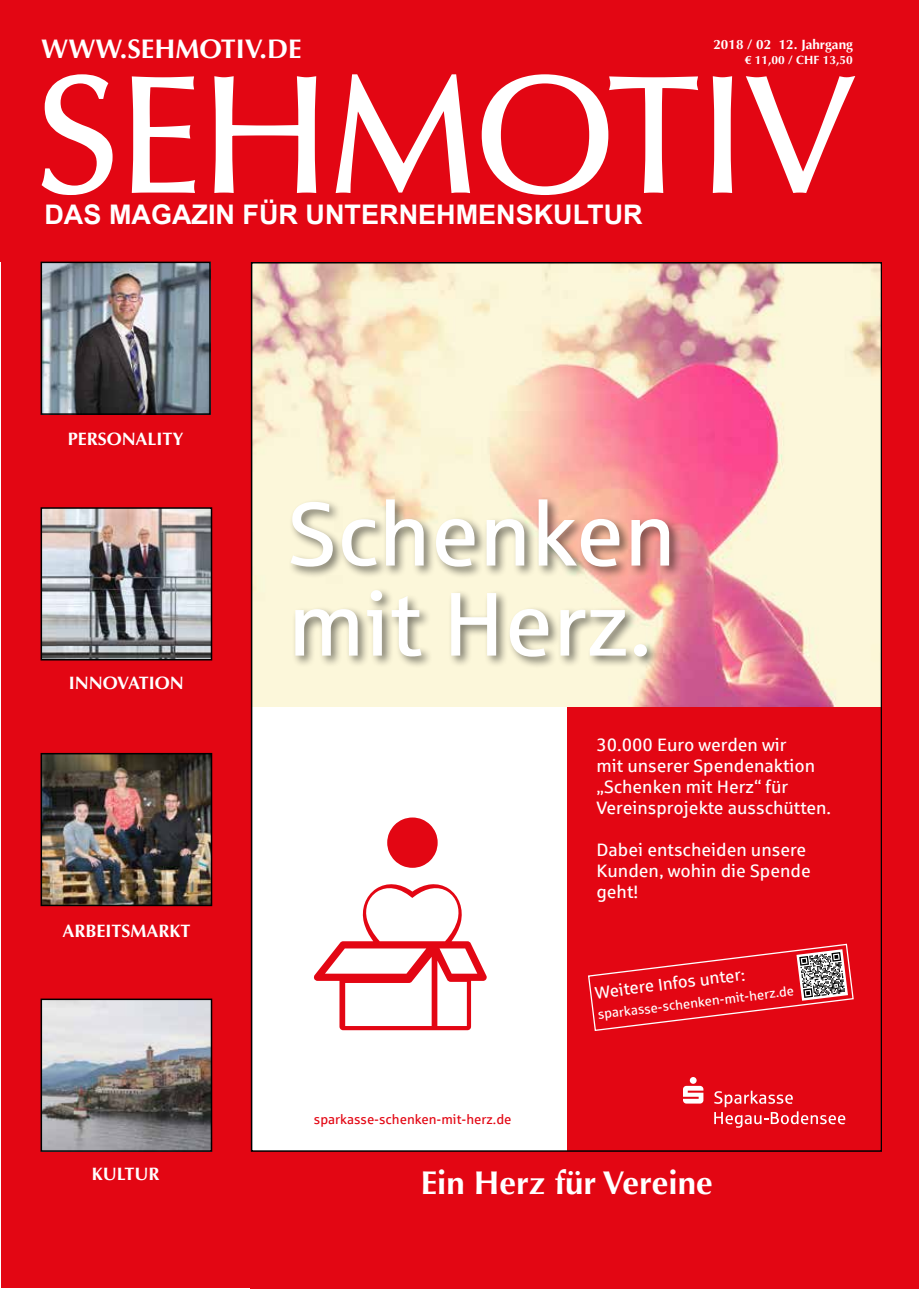
<style>
.page{position:relative;width:919px;height:1289px;background:#fff}
.page>*{position:absolute;margin:0;border:0;box-sizing:border-box;transform-origin:0 0}
.t1{font:165px "Optima";color:#fff}
.t2{font:90px/90px "Sparkasse Rg";color:#fff}
.t3{font:700 33px "Optima";color:#fff}
.t4{font:700 27px "Arial";color:#fff}
.t5{font:700 27px "Optima";color:#fff}
.t6{font:18px/21px "Sparkasse Rg";color:#fff}
.t7{font:700 18px "Optima";color:#fff}
.t8{font:17.25px "Sparkasse Rg";color:#fff}
.t9{font:13.5px "Sparkasse Rg";color:#e30613}
.t10{font:13.5px "Sparkasse Rg";color:#fff}
.t11{font:700 13.5px "Optima";color:#fff}
.t12{font:700 12px "Optima";color:#fff}
</style>
<div class="page">
<div style="left:1px;top:261px;width:250px;height:1026px;background:#e30613"></div>
<div style="left:1px;top:0;width:917px;height:262px;background:#e30613"></div>
<div style="left:251px;top:1151px;width:667px;height:137px;background:#e30613"></div>
<svg style="left:41px;top:74px;width:72px;height:121px"></svg>
<svg style="left:131px;top:76px;width:64px;height:117px"></svg>
<svg style="left:214px;top:76px;width:103px;height:117px"></svg>
<svg style="left:335px;top:74px;width:135px;height:120px"></svg>
<svg style="left:481px;top:74px;width:217px;height:121px"></svg>
<svg style="left:712px;top:76px;width:21px;height:117px"></svg>
<svg style="left:746px;top:76px;width:110px;height:117px"></svg>
<img style="left:44px;top:1001px;width:165px;height:147px">
<div style="left:41px;top:998px;width:171px;height:153px;border:2px solid #000"></div>
<img style="left:44px;top:756px;width:165px;height:147px">
<div style="left:41px;top:753px;width:171px;height:153px;border:2px solid #000"></div>
<img style="left:44px;top:510px;width:165px;height:147px">
<div style="left:41px;top:507px;width:171px;height:153px;border:2px solid #000"></div>
<img style="left:44px;top:264px;width:164px;height:148px">
<div style="left:41px;top:261px;width:170px;height:154px;border:2px solid #000"></div>
<div style="left:566px;top:707px;width:315px;height:443px;background:#e30613"></div>
<svg style="left:683px;top:1077px;width:20px;height:26px"></svg>
<svg style="left:714px;top:1090px;width:131px;height:37px"></svg>
<svg style="left:387px;top:817px;width:50px;height:50px"></svg>
<svg style="left:314px;top:884px;width:172px;height:146px"></svg>
<img style="left:254px;top:265px;width:625px;height:442px">
<div style="left:287px;top:495px;width:395px;height:174px;background:#000;opacity:.5"></div>
<svg style="left:588px;top:943px;width:266px;height:88px"></svg>
<div style="left:882px;top:262px;width:36px;height:931px;background:#e30613"></div>
<h3 class="t5" style="left:41px;top:33px;width:262px">WWW.SEHMOTIV.DE</h3>
<p class="t11" style="left:713px;top:37px;width:141px">2018 / 02 12. Jahrgang</p>
<p class="t12" style="left:744px;top:53px;width:110px">€ 11,00 / CHF 13,50</p>
<h1 class="t1" style="left:36px;top:39px;width:821px">SEHMOTIV</h1>
<h3 class="t4" style="left:44px;top:196px;width:599px">DAS MAGAZIN FÜR UNTERNEHMENSKULTUR</h3>
<p class="t7" style="left:68px;top:428px;width:117px">PERSONALITY</p>
<p class="t7" style="left:69px;top:673px;width:117px">INNOVATION</p>
<p class="t7" style="left:62px;top:920px;width:130px">ARBEITSMARKT</p>
<p class="t7" style="left:92px;top:1163px;width:69px">KULTUR</p>
<h2 class="t2" style="left:288px;top:487px;width:390px">Schenken mit Herz.</h2>
<p class="t6" style="left:596px;top:733px;width:236px">30.000 Euro werden wir<br>mit unserer Spendenaktion „Schenken mit Herz“ für<br>Vereinsprojekte ausschütten.</p>
<p class="t6" style="left:596px;top:838px;width:216px">Dabei entscheiden unsere<br>Kunden, wohin die Spende geht!</p>
<p class="t9" style="left:314px;top:1110px;width:199px">sparkasse-schenken-mit-herz.de</p>
<p class="t8" style="left:593px;top:982px;width:153px;rotate:-7deg">Weitere Infos unter:</p>
<p class="t10" style="left:596px;top:1006px;width:199px;rotate:-7deg">sparkasse-schenken-mit-herz.de</p>
<h3 class="t3" style="left:420px;top:1163px;width:293px">Ein Herz für Vereine</h3>
</div>
